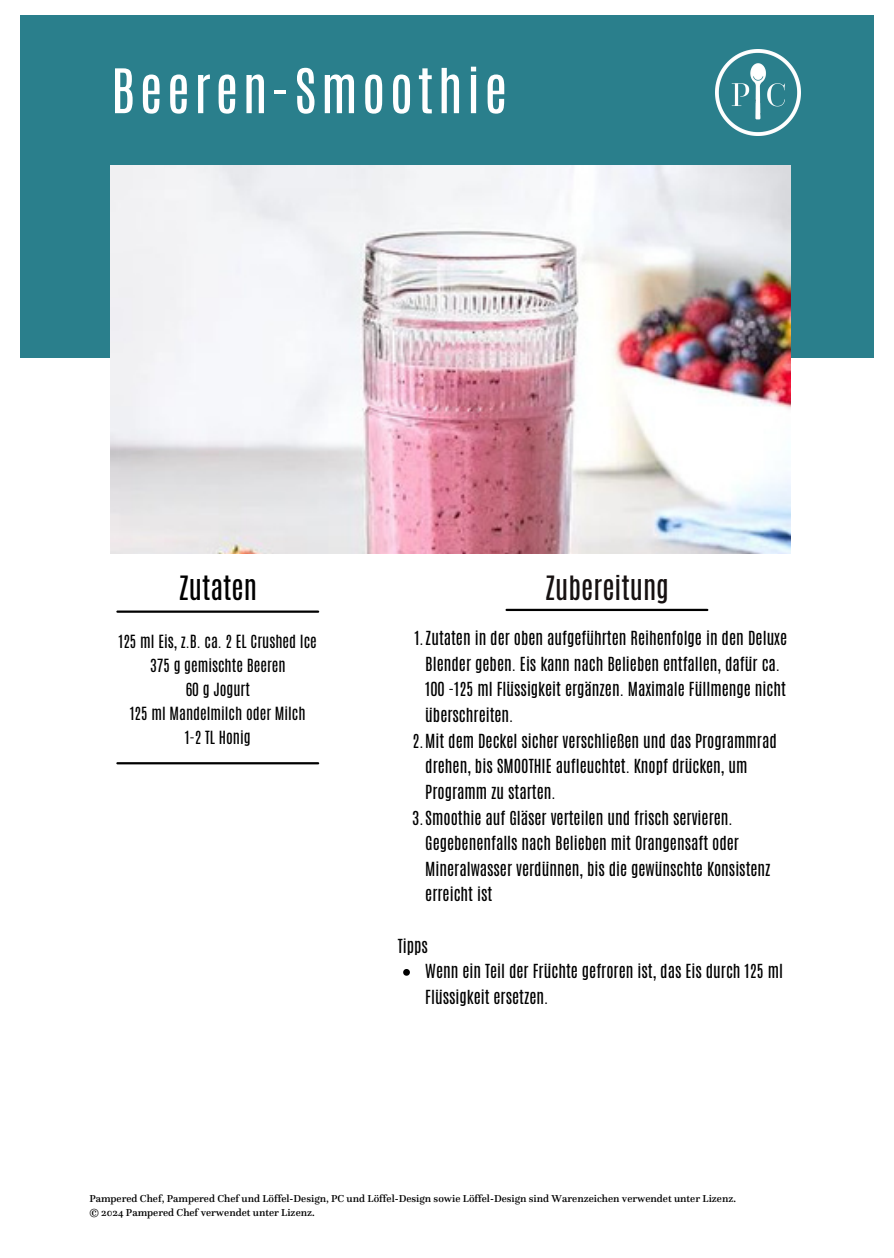
<style>
.page{position:relative;width:894px;height:1258px;background:#fff}
.page>*{position:absolute;margin:0;border:0;box-sizing:border-box;transform-origin:0 0}
.t1{font:52.2px "Antonio";letter-spacing:.085em;color:#fff}
.t2{font:27.9px "Antonio";color:#161111}
.t3{font:27.9px "Antonio";color:#000}
.t4{font:16.2px/25.8px "Antonio";color:#000}
.t5{font:15.3px/24px "Antonio";color:#000;text-align:center}
.t6{font:500 10.5px "Questa";color:#000}
</style>
<div class="page">
<div style="left:21px;top:16px;width:852px;height:342px;background:#2a7f8c"></div>
<hr style="left:117px;top:610px;width:201px;height:3px;background:#000">
<hr style="left:506px;top:609px;width:201px;height:2px;background:#000">
<hr style="left:117px;top:762px;width:201px;height:2px;background:#000">
<img style="left:715px;top:50px;width:85px;height:85px">
<img style="left:111px;top:166px;width:679px;height:387px">
<svg style="left:403px;top:969px;width:7px;height:7px"></svg>
<h1 class="t1" style="left:111px;top:54px;width:397px">Beeren-Smoothie</h1>
<h3 class="t3" style="left:178px;top:568px;width:80px">Zutaten</h3>
<p class="t5" style="left:118px;top:629px;width:200px">125 ml Eis, z.B. ca. 2 EL Crushed Ice<br>375 g gemischte Beeren<br>60 g Jogurt<br>125 ml Mandelmilch oder Milch<br>1-2 TL Honig</p>
<h2 class="t2" style="left:544px;top:568px;width:126px">Zubereitung</h2>
<h2 class="t4" style="left:425px;top:625px;width:363px;text-indent:-11px">1.Zutaten in der oben aufgeführten Reihenfolge in den Deluxe Blender geben. Eis kann nach Belieben entfallen, dafür ca.<br>100 -125 ml Flüssigkeit ergänzen. Maximale Füllmenge nicht überschreiten.</h2>
<p class="t4" style="left:425px;top:728px;width:353px;text-indent:-13px">2.Mit dem Deckel sicher verschließen und das Programmrad drehen, bis SMOOTHIE aufleuchtet. Knopf drücken, um<br>Programm zu starten.</p>
<p class="t4" style="left:425px;top:805px;width:347px;text-indent:-13px">3.Smoothie auf Gläser verteilen und frisch servieren.<br>Gegebenenfalls nach Belieben mit Orangensaft oder Mineralwasser verdünnen, bis die gewünschte Konsistenz erreicht ist</p>
<p class="t4" style="left:397px;top:933px;width:32px">Tipps</p>
<p class="t4" style="left:425px;top:958px;width:359px">Wenn ein Teil der Früchte gefroren ist, das Eis durch 125 ml<br>Flüssigkeit ersetzen.</p>
<p class="t6" style="left:89px;top:1191px;width:648px">Pampered Chef, Pampered Chef und Löffel-Design, PC und Löffel-Design sowie Löffel-Design sind Warenzeichen verwendet unter Lizenz.</p>
<p class="t6" style="left:89px;top:1205px;width:227px">© 2024 Pampered Chef verwendet unter Lizenz.</p>
</div>
